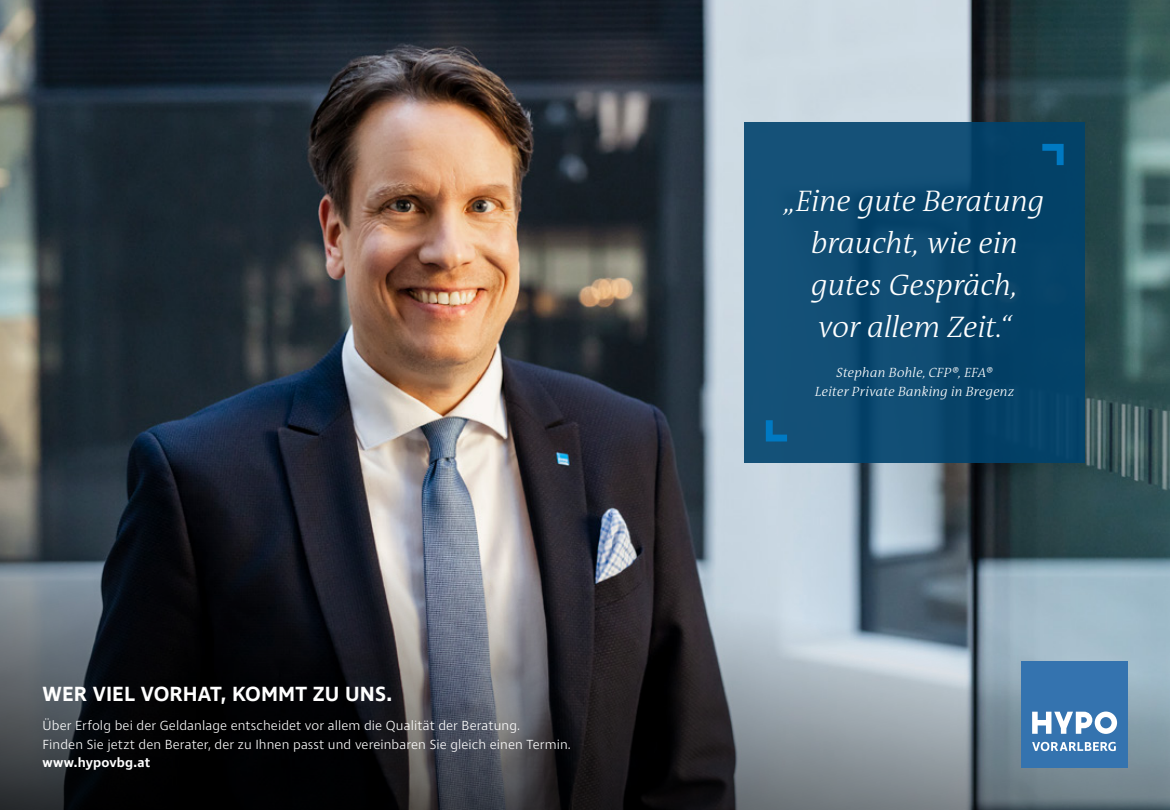
<style>
.page{position:relative;width:1170px;height:810px;background:#fff}
.page>*{position:absolute;margin:0;border:0;box-sizing:border-box;transform-origin:0 0}
.t1{font:italic 300 30px/42px "The Antiqua B W3";color:#fff;text-align:center}
.t2{font:600 21px "Ingra";letter-spacing:.005em;color:#fff}
.t3{font:300 13.5px/18.8px "Ingra";letter-spacing:.01em;color:#fff}
.t4{font:italic 300 13.5px/18.8px "The Antiqua B W3";letter-spacing:.015em;color:#fff;text-align:center}
.t5{font:600 13.5px "Ingra";letter-spacing:.01em;color:#fff}
</style>
<div class="page">
<img style="left:0;top:0;width:1169px;height:810px">
<div style="left:744px;top:123px;width:340px;height:340px;background:linear-gradient(to right,#16527a,#023f64)"></div>
<svg style="left:1042px;top:144px;width:21px;height:21px"></svg>
<svg style="left:765px;top:420px;width:22px;height:22px"></svg>
<div style="left:1020px;top:661px;width:107px;height:106px;background:#3473af"></div>
<svg style="left:1032px;top:742px;width:83px;height:9px"></svg>
<svg style="left:1032px;top:712px;width:84px;height:22px"></svg>
<h2 class="t2" style="left:43px;top:680px;width:351px">WER VIEL VORHAT, KOMMT ZU UNS.</h2>
<p class="t3" style="left:43px;top:717px;width:530px">Über Erfolg bei der Geldanlage entscheidet vor allem die Qualität der Beratung.<br>Finden Sie jetzt den Berater, der zu Ihnen passt und vereinbaren Sie gleich einen Termin.</p>
<p class="t5" style="left:43px;top:755px;width:109px">www.hypovbg.at</p>
<h1 class="t1" style="left:784px;top:181px;width:261px">„Eine gute Beratung braucht, wie ein gutes Gespräch,<br>vor allem Zeit.“</h1>
<p class="t4" style="left:815px;top:364px;width:200px">Stephan Bohle, CFP®, EFA®<br>Leiter Private Banking in Bregenz</p>
</div>
